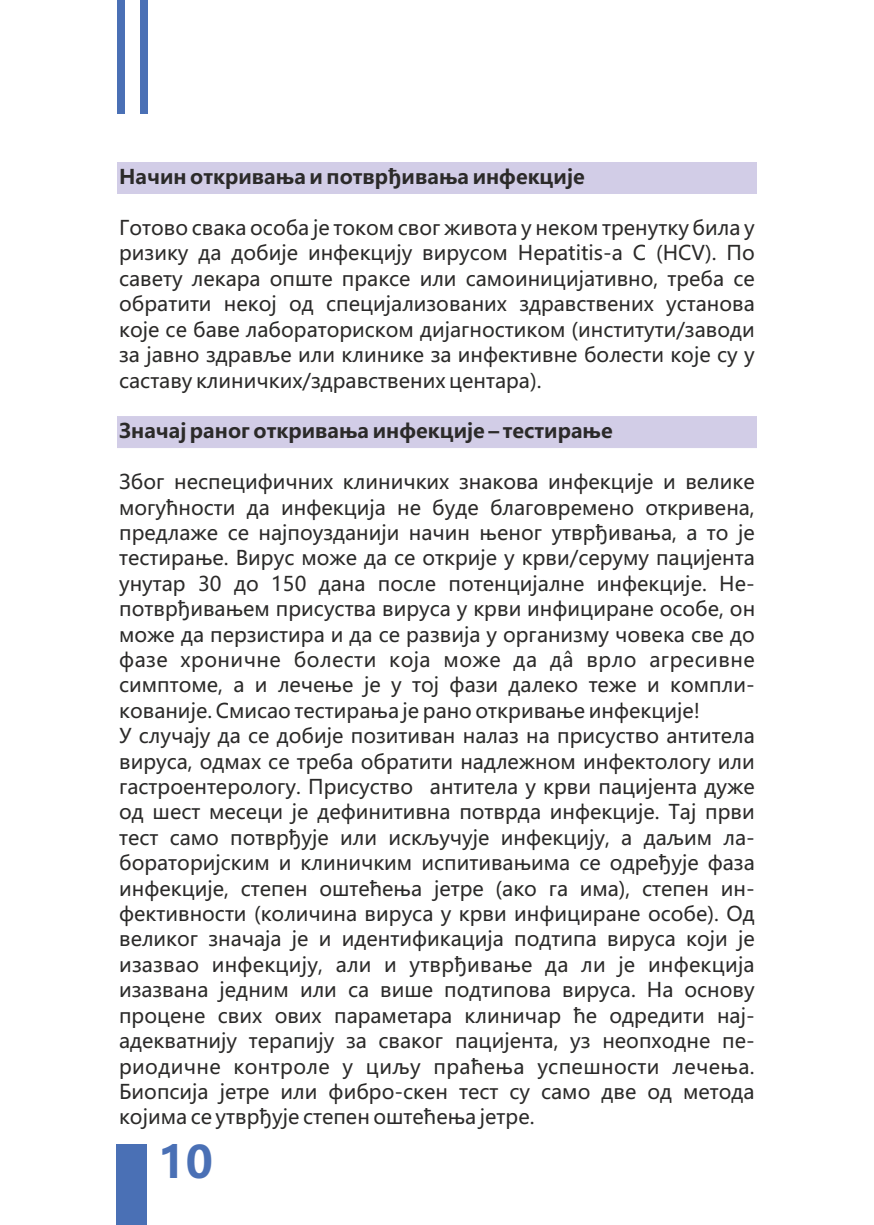
<style>
.page{position:relative;width:874px;height:1225px;background:#fff}
.page>*{position:absolute;margin:0;border:0;box-sizing:border-box;transform-origin:0 0}
.t1{font:700 44px "Microsoft Ya Hei UI";color:#4a70b5}
.t2{font:20px/25.4px "Microsoft Ya Hei UI";color:#2b2a29;text-align:justify}
.t3{font:700 20px "Microsoft Ya Hei UI";color:#2b2a29}
</style>
<div class="page">
<div style="left:117px;top:416px;width:640px;height:32px;background:#d2cde7"></div>
<div style="left:117px;top:162px;width:640px;height:32px;background:#d2cde7"></div>
<div style="left:116px;top:1143px;width:31px;height:82px;background:#4a70b5"></div>
<div style="left:117px;top:0;width:8px;height:113px;background:#4a70b5"></div>
<div style="left:140px;top:0;width:8px;height:113px;background:#4a70b5"></div>
<p class="t3" style="left:119px;top:168px;width:467px">Начин откривања и потврђивања инфекције</p>
<p class="t2" style="left:119px;top:217px;width:636px">Готово свака особа је током свог живота у неком тренутку била у ризику да добије инфекцију вирусом Hepatitis-а C (HCV). По савету лекара опште праксе или самоиницијативно, треба се обратити некој од специјализованих здравствених установа које се баве лабораториском дијагностиком (институти/заводи за јавно здравље или клинике за инфективне болести које су у саставу клиничких/здравствених центара).</p>
<p class="t3" style="left:119px;top:422px;width:495px">Значај раног откривања инфекције – тестирање</p>
<p class="t2" style="left:119px;top:471px;width:637px;text-align:left">Због неспецифичних клиничких знакова инфекције и велике могућности да инфекција не буде благовремено откривена, предлаже се најпоузданији начин њеног утврђивања, а то је тестирање. Вирус може да се открије у крви/серуму пацијента унутар 30 до 150 дана после потенцијалне инфекције. Не&shy;потврђивањем присуства вируса у крви инфициране особе, он може да перзистира и да се развија у организму човека све до фазе хроничне болести која може да дâ врло агресивне симптоме, а и лечење је у тој фази далеко теже и компли&shy;кованије. Смисао тестирања је рано откривање инфекције!<br>У случају да се добије позитиван налаз на присуство антитела вируса, одмах се треба обратити надлежном инфектологу или гастроентерологу. Присуство антитела у крви пацијента дуже од шест месеци је дефинитивна потврда инфекције. Тај први тест само потврђује или искључује инфекцију, а даљим ла&shy;бораторијским и клиничким испитивањима се одређује фаза инфекције, степен оштећења јетре (ако га има), степен ин&shy;фективности (количина вируса у крви инфициране особе). Од великог значаја је и идентификација подтипа вируса који је изазвао инфекцију, али и утврђивање да ли је инфекција изазвана једним или са више подтипова вируса. На основу процене свих ових параметара клиничар ће одредити нај&shy;адекватнију терапију за сваког пацијента, уз неопходне пе&shy;риодичне контроле у циљу праћења успешности лечења.<br>Биопсија јетре или фибро-скен тест су само две од метода којима се утврђује степен оштећења јетре.</p>
<h1 class="t1" style="left:158px;top:1141px;width:56px">10</h1>
</div>
